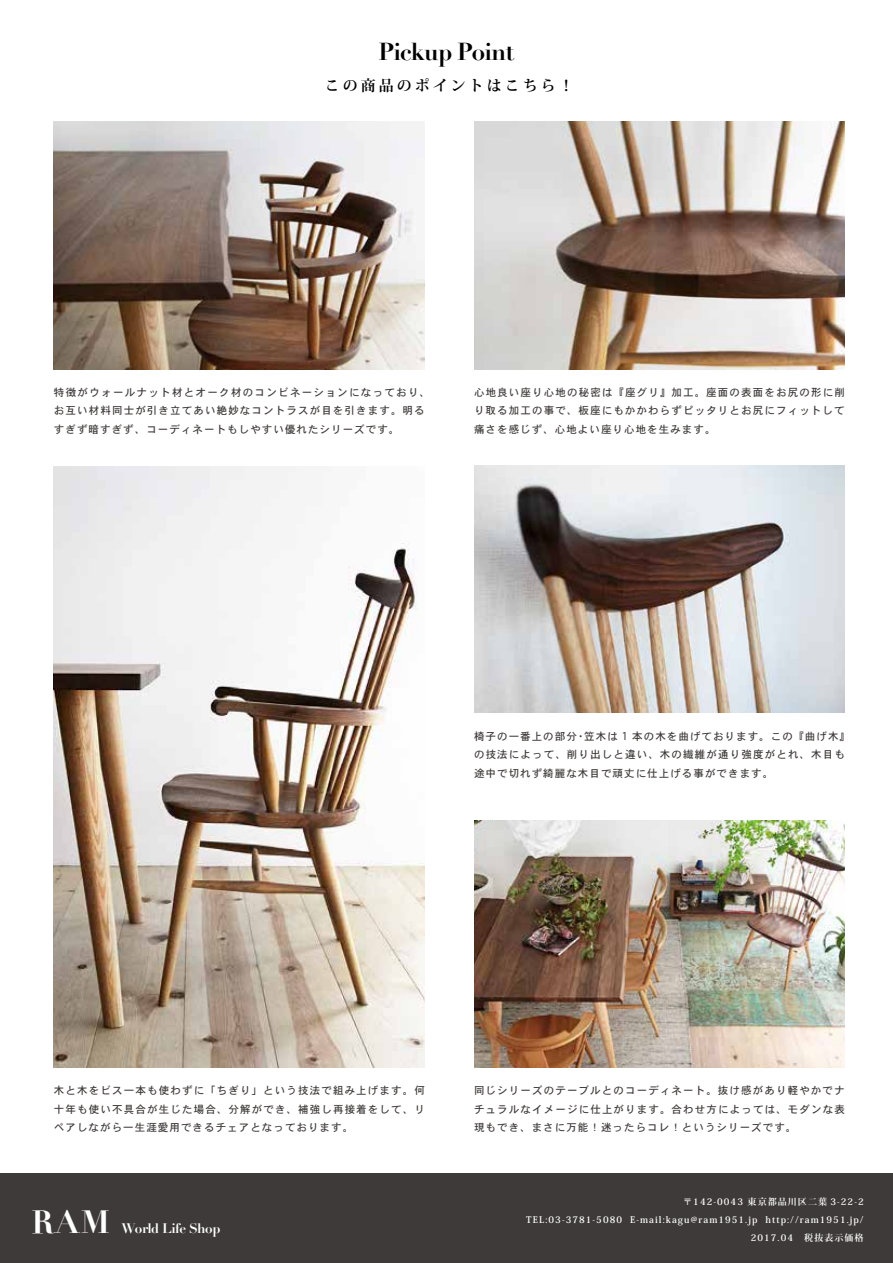
<style>
.page{position:relative;width:893px;height:1263px;background:#fff}
.page>*{position:absolute;margin:0;border:0;box-sizing:border-box;transform-origin:0 0}
.t1{font:700 31.5px "Didot";color:#fff}
.t2{font:700 24px "Didot";letter-spacing:-.035em;color:#000}
.t3{font:700 15px "Koz Min Pro";letter-spacing:.2em;color:#000}
.t4{font:700 13.5px "Didot";letter-spacing:-.035em;color:#fff}
.t5{font:10.5px/18.3px "Osaka";letter-spacing:.105em;color:#3e3a39;text-align:justify}
.t6{font:700 9px/18px "Koz Min Pro";letter-spacing:.12em;color:#fff;text-align:right}
</style>
<div class="page">
<div style="left:0;top:1174px;width:893px;height:89px;background:#3e3a39"></div>
<img style="left:474px;top:466px;width:371px;height:247px">
<img style="left:474px;top:820px;width:371px;height:247px">
<img style="left:54px;top:122px;width:371px;height:247px">
<img style="left:54px;top:467px;width:371px;height:600px">
<img style="left:474px;top:122px;width:371px;height:247px">
<h2 class="t2" style="left:379px;top:37px;width:137px">Pickup Point</h2>
<h3 class="t3" style="left:325px;top:74px;width:250px">この商品のポイントはこちら！</h3>
<p class="t5" style="left:54px;top:383px;width:378px;text-align:left">特徴がウォールナット材とオーク材のコンビネーションになっており、お互い材料同士が引き立てあい絶妙なコントラスが目を引きます。明るすぎず暗すぎず、コーディネートもしやすい優れたシリーズです。</p>
<p class="t5" style="left:474px;top:383px;width:372px">心地良い座り心地の秘密は『座グリ』加工。座面の表面をお尻の形に削り取る加工の事で、板座にもかかわらずピッタリとお尻にフィットして痛さを感じず、心地よい座り心地を生みます。</p>
<p class="t5" style="left:474px;top:727px;width:378px;text-align:left">椅子の一番上の部分・笠木は 1 本の木を曲げております。この『曲げ木』の技法によって、削り出しと違い、木の繊維が通り強度がとれ、木目も途中で切れず綺麗な木目で頑丈に仕上げる事ができます。</p>
<p class="t5" style="left:54px;top:1081px;width:372px">木と木をビス一本も使わずに「ちぎり」という技法で組み上げます。何十年も使い不具合が生じた場合、分解ができ、補強し再接着をして、リペアしながら一生涯愛用できるチェアとなっております。</p>
<p class="t5" style="left:474px;top:1081px;width:372px">同じシリーズのテーブルとのコーディネート。抜け感があり軽やかでナチュラルなイメージに仕上がります。合わせ方によっては、モダンな表現もでき、まさに万能！迷ったらコレ！というシリーズです。</p>
<h1 class="t1" style="left:32px;top:1202px;width:80px">RAM</h1>
<p class="t4" style="left:121px;top:1220px;width:100px">World Life Shop</p>
<p class="t6" style="left:526px;top:1192px;width:339px">〒142-0043 東京都品川区二葉 3-22-2<br>TEL:03-3781-5080 E-mail:kagu@ram1951.jp http://ram1951.jp/</p>
<p class="t6" style="left:751px;top:1228px;width:114px">2017.04　税抜表示価格</p>
</div>
